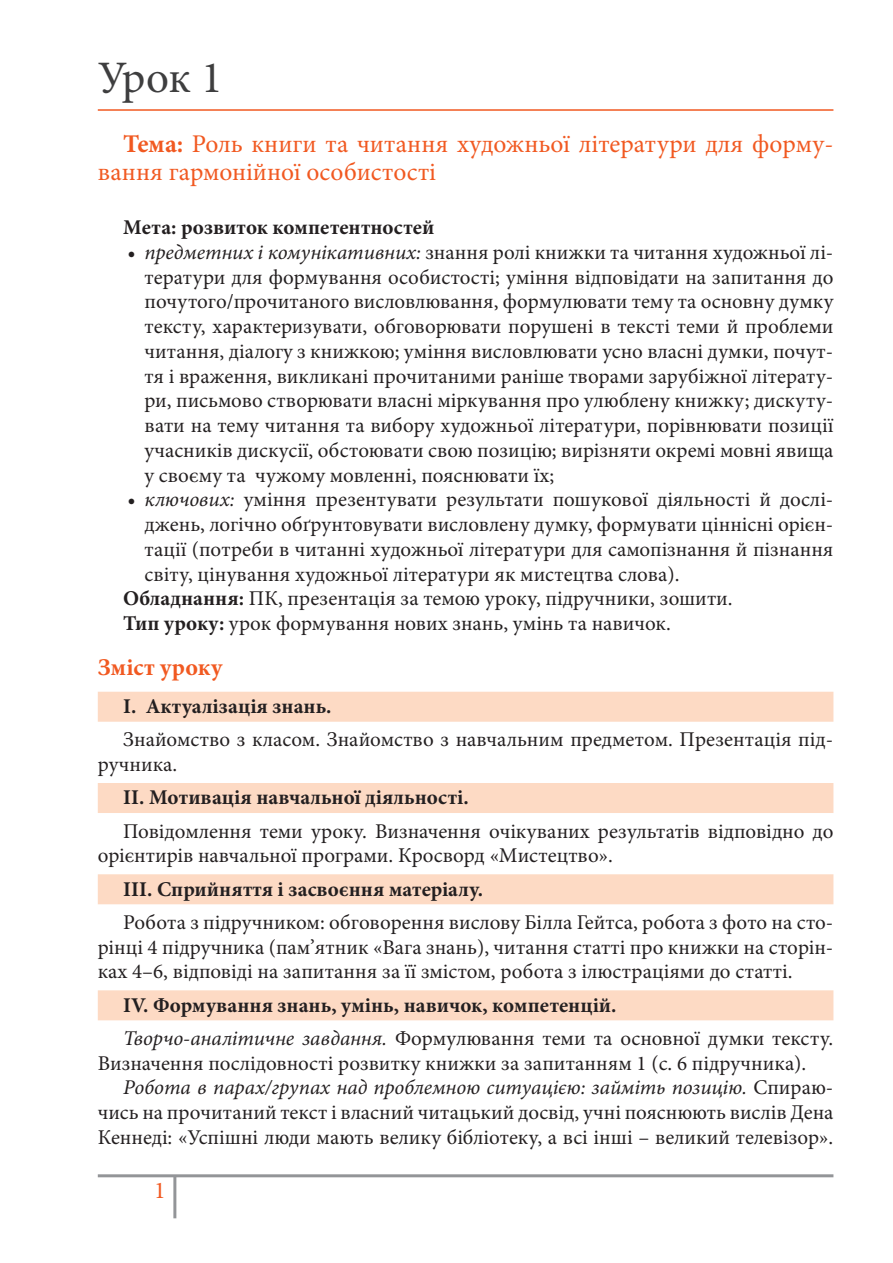
<style>
.page{position:relative;width:893px;height:1263px;background:#fff}
.page>*{position:absolute;margin:0;border:0;box-sizing:border-box;transform-origin:0 0}
.Урок{font:45px "Minion Pro";color:#3e3e3f}
.Тема{font:25.5px/28.2px "Minion Pro";color:#f15921}
.Зміст_уроку{font:700 24px "Minion Pro";letter-spacing:.01em;color:#f15921}
.t1{font:24px "Minion Pro";color:#f15921}
.Текст{font:21px/24.8px "Minion Pro";color:#231f20;text-align:justify}
.Колір{font:700 21px "Minion Pro";color:#231f20}
.Текст-2{font:700 21px "Minion Pro";color:#231f20}
.s1{font-weight:700}
.s2{font-style:italic}
</style>
<div class="page">
<hr style="left:98px;top:1174px;width:735px;height:3px;background:#939598">
<hr style="left:173px;top:1176px;width:3px;height:42px;background:#939598">
<hr style="left:98px;top:109px;width:735px;height:2px;background:#f15921">
<div style="left:98px;top:692px;width:735px;height:30px;background:#fddac4"></div>
<div style="left:98px;top:783px;width:735px;height:30px;background:#fddac4"></div>
<div style="left:98px;top:874px;width:735px;height:30px;background:#fddac4"></div>
<div style="left:98px;top:990px;width:735px;height:30px;background:#fddac4"></div>
<p class="Урок" style="left:98px;top:48px;width:126px">Урок 1</p>
<p class="Тема" style="left:98px;top:130px;width:737px;text-indent:26px"><span class="s1">Тема:</span> Роль книги та читання художньої літератури для форму&shy;вання гармонійної особистості</p>
<p class="Текст-2" style="left:123px;top:213px;width:312px">Мета: розвиток компетентностей</p>
<p class="Текст" style="left:145px;top:240px;width:690px;text-indent:-17px">• <span class="s2">предметних і комунікативних:</span> знання ролі книжки та читання художньої лі&shy;тератури для формування особистості; уміння відповідати на запитання до почутого/прочитаного висловлювання, формулювати тему та основну думку тексту, характеризувати, обговорювати порушені в тексті теми й проблеми читання, діалогу з книжкою; уміння висловлювати усно власні думки, почут&shy;тя і враження, викликані прочитаними раніше творами зарубіжної літерату&shy;ри, письмово створювати власні міркування про улюблену книжку; дискуту&shy;вати на тему читання та вибору художньої літератури, порівнювати позиції учасників дискусії, обстоювати свою позицію; вирізняти окремі мовні явища у своєму та чужому мовленні, пояснювати їх;</p>
<p class="Текст" style="left:145px;top:487px;width:690px;text-indent:-17px">• <span class="s2">ключових:</span> уміння презентувати результати пошукової діяльності й дослі&shy;джень, логічно обґрунтовувати висловлену думку, формувати ціннісні орієн&shy;тації (потреби в читанні художньої літератури для самопізнання й пізнання світу, цінування художньої літератури як мистецтва слова).</p>
<p class="Текст" style="left:123px;top:586px;width:611px"><span class="s1">Обладнання:</span> ПК, презентація за темою уроку, підручники, зошити.</p>
<p class="Текст" style="left:123px;top:611px;width:549px"><span class="s1">Тип уроку:</span> урок формування нових знань, умінь та навичок.</p>
<p class="Зміст_уроку" style="left:98px;top:651px;width:126px">Зміст уроку</p>
<p class="Колір" style="left:123px;top:691px;width:210px">І. Актуалізація знань.</p>
<p class="Текст" style="left:98px;top:727px;width:737px;text-indent:26px">Знайомство з класом. Знайомство з навчальним предметом. Презентація під&shy;ручника.</p>
<p class="Колір" style="left:123px;top:783px;width:347px">ІІ. Мотивація навчальної діяльності.</p>
<p class="Текст" style="left:98px;top:818px;width:737px;text-indent:26px">Повідомлення теми уроку. Визначення очікуваних результатів відповідно до орієнтирів навчальної програми. Кросворд «Мистецтво».</p>
<p class="Колір" style="left:123px;top:874px;width:361px">ІІІ. Сприйняття і засвоєння матеріалу.</p>
<p class="Текст" style="left:98px;top:910px;width:737px;text-indent:26px">Робота з підручником: обговорення вислову Білла Гейтса, робота з фото на сто&shy;рінці 4 підручника (пам’ятник «Вага знань), читання статті про книжки на сторін&shy;ках 4–6, відповіді на запитання за її змістом, робота з ілюстраціями до статті.</p>
<p class="Колір" style="left:123px;top:990px;width:495px">ІV. Формування знань, умінь, навичок, компетенцій.</p>
<p class="Текст" style="left:98px;top:1026px;width:737px;text-indent:26px"><span class="s2">Творчо-аналітичне завдання.</span> Формулювання теми та основної думки тексту.<br>Визначення послідовності розвитку книжки за запитанням 1 (с. 6 підручника).</p>
<p class="Текст" style="left:98px;top:1075px;width:737px;text-indent:26px"><span class="s2">Робота в парах/групах над проблемною ситуацією: займіть позицію.</span> Спираю&shy;чись на прочитаний текст і власний читацький досвід, учні пояснюють вислів Дена Кеннеді: «Успішні люди мають велику бібліотеку, а всі інші – великий телевізор».</p>
<p class="t1" style="left:154px;top:1174px;width:13px">1</p>
</div>
